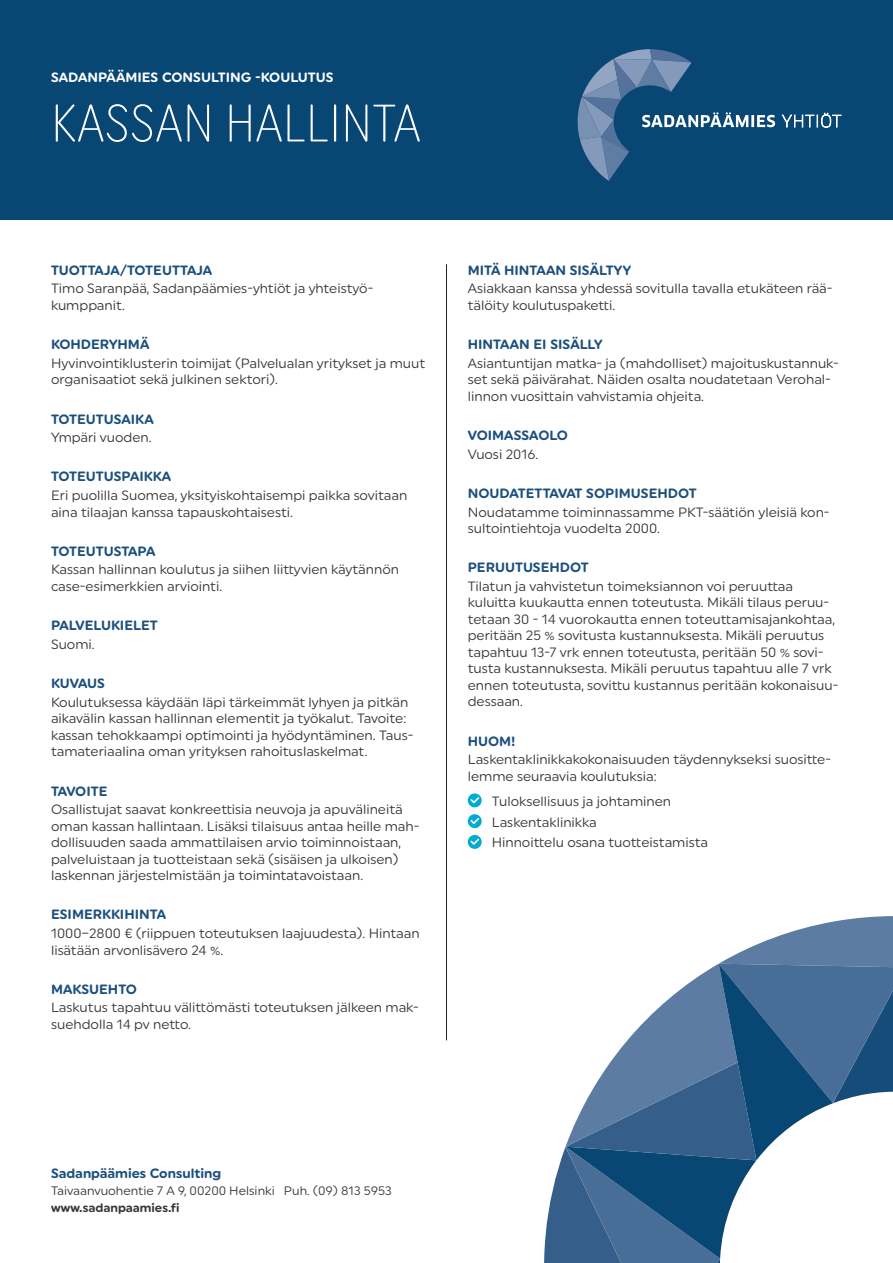
<style>
.page{position:relative;width:893px;height:1263px;background:#fff}
.page>*{position:absolute;margin:0;border:0;box-sizing:border-box;transform-origin:0 0}
.LEIPIS{font:300 52.5px "Uniform Rnd Cond";color:#fff}
.LEIPIS-2{font:13.5px/16.5px "Uniform Rnd";color:#383839}
.VALIOTSIKKO{font:700 13.5px "Uniform Rnd";color:#1c507d}
.t1{font:700 13.5px "Uniform Rnd";color:#fff}
.t2{font:12.3px "Uniform Rnd";color:#383839}
.t3{font:700 12.3px "Uniform Rnd";color:#383839}
</style>
<div class="page">
<div style="left:0;top:0;width:893px;height:220px;background:#084674"></div>
<svg style="left:544px;top:916px;width:349px;height:347px"></svg>
<svg style="left:782px;top:113px;width:59px;height:15px"></svg>
<svg style="left:577px;top:49px;width:198px;height:132px"></svg>
<svg style="left:468px;top:793px;width:14px;height:14px"></svg>
<svg style="left:469px;top:795px;width:12px;height:10px"></svg>
<svg style="left:468px;top:814px;width:14px;height:14px"></svg>
<svg style="left:469px;top:816px;width:12px;height:9px"></svg>
<div style="left:468px;top:835px;width:14px;height:14px;background:#00add1;border-radius:50%"></div>
<svg style="left:469px;top:837px;width:12px;height:9px"></svg>
<hr style="left:446px;top:265px;width:1px;height:775px;background:#231f20">
<p class="t1" style="left:51px;top:70px;width:284px">SADANPÄÄMIES CONSULTING -KOULUTUS</p>
<p class="LEIPIS" style="left:51px;top:91px;width:371px">KASSAN HALLINTA</p>
<p class="VALIOTSIKKO" style="left:51px;top:262px;width:163px">TUOTTAJA/TOTEUTTAJA</p>
<p class="LEIPIS-2" style="left:51px;top:280px;width:324px">Timo Saranpää, Sadanpäämies-yhtiöt ja yhteistyö-</p>
<p class="LEIPIS-2" style="left:51px;top:297px;width:76px">kumppanit.</p>
<p class="VALIOTSIKKO" style="left:51px;top:336px;width:100px">KOHDERYHMÄ</p>
<p class="LEIPIS-2" style="left:51px;top:355px;width:376px">Hyvinvointiklusterin toimijat (Palvelualan yritykset ja muut organisaatiot sekä julkinen sektori).</p>
<p class="VALIOTSIKKO" style="left:51px;top:411px;width:104px">TOTEUTUSAIKA</p>
<p class="LEIPIS-2" style="left:51px;top:429px;width:102px">Ympäri vuoden.</p>
<p class="VALIOTSIKKO" style="left:51px;top:469px;width:122px">TOTEUTUSPAIKKA</p>
<p class="LEIPIS-2" style="left:51px;top:487px;width:358px">Eri puolilla Suomea, yksityiskohtaisempi paikka sovitaan aina tilaajan kanssa tapauskohtaisesti.</p>
<p class="VALIOTSIKKO" style="left:51px;top:543px;width:106px">TOTEUTUSTAPA</p>
<p class="LEIPIS-2" style="left:51px;top:561px;width:349px">Kassan hallinnan koulutus ja siihen liittyvien käytännön case-esimerkkien arviointi.</p>
<p class="VALIOTSIKKO" style="left:51px;top:617px;width:108px">PALVELUKIELET</p>
<p class="LEIPIS-2" style="left:51px;top:636px;width:45px">Suomi.</p>
<p class="VALIOTSIKKO" style="left:51px;top:675px;width:55px">KUVAUS</p>
<p class="LEIPIS-2" style="left:51px;top:693px;width:364px">Koulutuksessa käydään läpi tärkeimmät lyhyen ja pitkän aikavälin kassan hallinnan elementit ja työkalut. Tavoite: kassan tehokkaampi optimointi ja hyödyntäminen. Taus&shy;tamateriaalina oman yrityksen rahoituslaskelmat.</p>
<p class="VALIOTSIKKO" style="left:51px;top:783px;width:58px">TAVOITE</p>
<p class="LEIPIS-2" style="left:51px;top:801px;width:370px">Osallistujat saavat konkreettisia neuvoja ja apuvälineitä oman kassan hallintaan. Lisäksi tilaisuus antaa heille mah&shy;dollisuuden saada ammattilaisen arvio toiminnoistaan, palveluistaan ja tuotteistaan sekä (sisäisen ja ulkoisen) laskennan järjestelmistään ja toimintatavoistaan.</p>
<p class="VALIOTSIKKO" style="left:51px;top:906px;width:116px">ESIMERKKIHINTA</p>
<p class="LEIPIS-2" style="left:51px;top:925px;width:370px">1000–2800 € (riippuen toteutuksen laajuudesta). Hintaan lisätään arvonlisävero 24 %.</p>
<p class="VALIOTSIKKO" style="left:51px;top:981px;width:87px">MAKSUEHTO</p>
<p class="LEIPIS-2" style="left:51px;top:999px;width:369px">Laskutus tapahtuu välittömästi toteutuksen jälkeen mak&shy;suehdolla 14 pv netto.</p>
<p class="VALIOTSIKKO" style="left:468px;top:262px;width:165px">MITÄ HINTAAN SISÄLTYY</p>
<p class="LEIPIS-2" style="left:468px;top:280px;width:366px">Asiakkaan kanssa yhdessä sovitulla tavalla etukäteen rää&shy;tälöity koulutuspaketti.</p>
<p class="VALIOTSIKKO" style="left:468px;top:336px;width:136px">HINTAAN EI SISÄLLY</p>
<p class="LEIPIS-2" style="left:468px;top:355px;width:373px">Asiantuntijan matka- ja (mahdolliset) majoituskustannuk&shy;set sekä päivärahat. Näiden osalta noudatetaan Verohal&shy;linnon vuosittain vahvistamia ohjeita.</p>
<p class="VALIOTSIKKO" style="left:468px;top:427px;width:102px">VOIMASSAOLO</p>
<p class="LEIPIS-2" style="left:468px;top:445px;width:72px">Vuosi 2016.</p>
<p class="VALIOTSIKKO" style="left:468px;top:485px;width:230px">NOUDATETTAVAT SOPIMUSEHDOT</p>
<p class="LEIPIS-2" style="left:468px;top:503px;width:363px">Noudatamme toiminnassamme PKT-säätiön yleisiä kon&shy;sultointiehtoja vuodelta 2000.</p>
<p class="VALIOTSIKKO" style="left:468px;top:559px;width:123px">PERUUTUSEHDOT</p>
<p class="LEIPIS-2" style="left:468px;top:578px;width:372px">Tilatun ja vahvistetun toimeksiannon voi peruuttaa kuluitta kuukautta ennen toteutusta. Mikäli tilaus peruu&shy;tetaan 30 - 14 vuorokautta ennen toteuttamisajankohtaa, peritään 25 % sovitusta kustannuksesta. Mikäli peruutus tapahtuu 13-7 vrk ennen toteutusta, peritään 50 % sovi&shy;tusta kustannuksesta. Mikäli peruutus tapahtuu alle 7 vrk ennen toteutusta, sovittu kustannus peritään kokonaisuu&shy;dessaan.</p>
<p class="VALIOTSIKKO" style="left:468px;top:733px;width:49px">HUOM!</p>
<p class="LEIPIS-2" style="left:468px;top:751px;width:365px">Laskentaklinikkakokonaisuuden täydennykseksi suositte&shy;lemme seuraavia koulutuksia:</p>
<p class="LEIPIS-2" style="left:492px;top:793px;width:181px">Tuloksellisuus ja johtaminen</p>
<p class="LEIPIS-2" style="left:492px;top:813px;width:107px">Laskentaklinikka</p>
<p class="LEIPIS-2" style="left:492px;top:834px;width:218px">Hinnoittelu osana tuotteistamista</p>
<p class="VALIOTSIKKO" style="left:51px;top:1166px;width:172px">Sadanpäämies Consulting</p>
<p class="t2" style="left:51px;top:1183px;width:342px">Taivaanvuohentie 7 A 9, 00200 Helsinki Puh. (09) 813 5953</p>
<p class="t3" style="left:51px;top:1200px;width:130px">www.sadanpaamies.fi</p>
</div>
